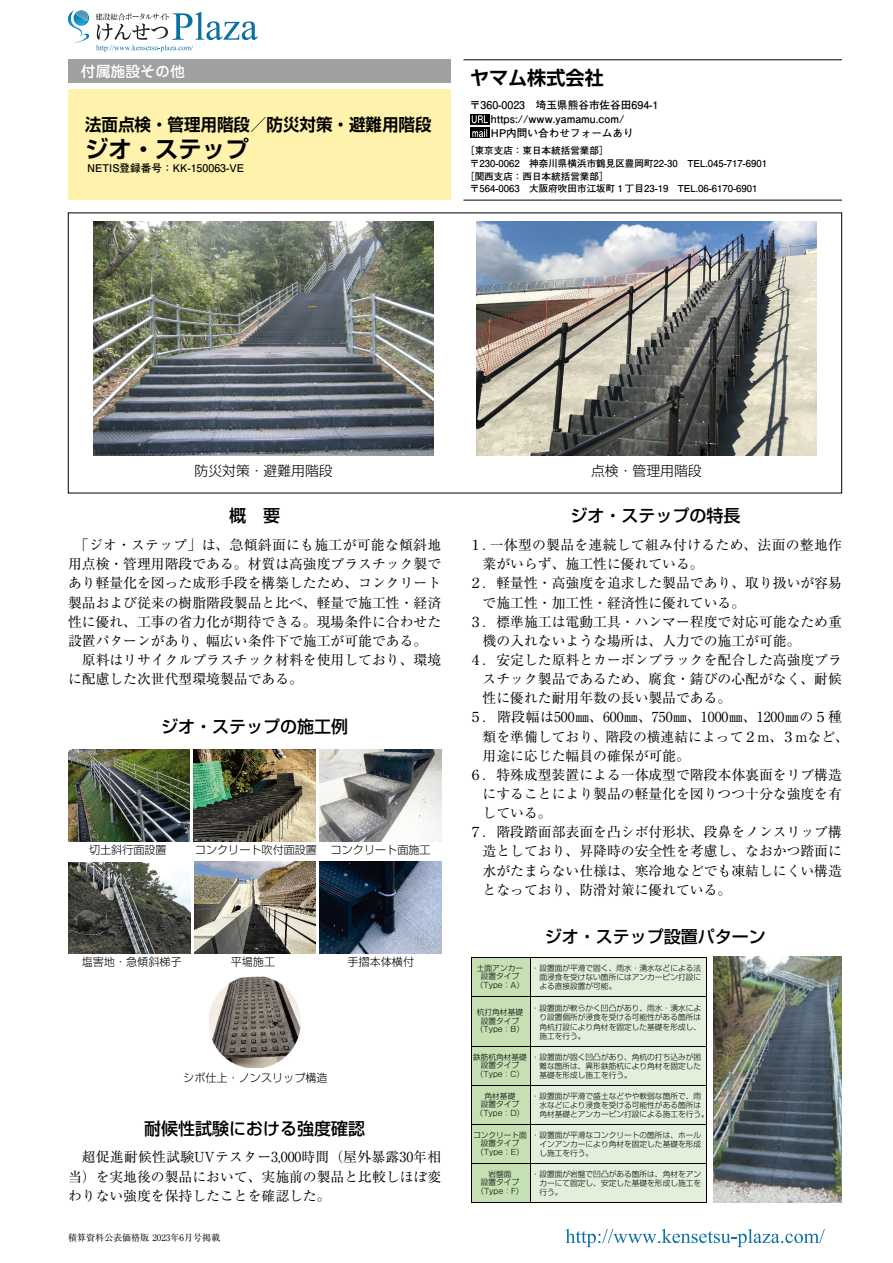
<style>
.page{position:relative;width:893px;height:1263px;background:#fff}
.page>*{position:absolute;margin:0;border:0;box-sizing:border-box;transform-origin:0 0}
.t1{font:700 23.4px "Shin Go Pr 6 De";color:#000}
.t2{font:700 19.2px "Shin Go Pr 6 De";color:#000}
.t3{font:500 16.95px "Shin Go Pr 6";color:#000}
.t4{font:700 16.95px "Shin Go Pr 6 De";color:#000}
.t5{font:500 14.85px "Jun 34 Pro";color:#fff}
.t6{font:13.8px/19.2px "Ryumin Pr 6";color:#000;text-align:justify}
.t7{font:13.8px "Ryumin Pr 6";letter-spacing:.02em;color:#000}
.t8{font:300 13.8px "Shin Go Pr 6";color:#000}
.t9{font:300 11.1px "Shin Go Pro";color:#000}
.t10{font:700 10.65px/13.8px "Futo Go B101 Pr 6";color:#000;text-align:center}
.t11{font:700 9.6px "Futo Go B101 Pr 6";color:#000}
.t12{font:9px "Ryumin Pr 6";color:#000}
.t13{font:300 7.65px/9.3px "Shin Go Pro";color:#000;text-align:center}
</style>
<div class="page">
<img style="left:94px;top:221px;width:340px;height:234px">
<img style="left:476px;top:221px;width:340px;height:234px">
<img style="left:68px;top:750px;width:122px;height:91px">
<img style="left:194px;top:750px;width:122px;height:91px">
<img style="left:319px;top:750px;width:122px;height:91px">
<img style="left:68px;top:862px;width:122px;height:91px">
<img style="left:194px;top:862px;width:122px;height:91px">
<img style="left:319px;top:861px;width:122px;height:92px">
<img style="left:209px;top:976px;width:91px;height:92px">
<hr style="left:463px;top:200px;width:379px;height:1px;background:#000">
<hr style="left:463px;top:60px;width:379px;height:1px;background:#000">
<div style="left:68px;top:60px;width:383px;height:23px;background:#9fa0a0"></div>
<div style="left:68px;top:89px;width:383px;height:111px;background:#fff2ad"></div>
<svg style="left:470px;top:114px;width:20px;height:10px"></svg>
<svg style="left:472px;top:115px;width:16px;height:8px"></svg>
<svg style="left:470px;top:128px;width:20px;height:10px"></svg>
<svg style="left:472px;top:129px;width:15px;height:8px"></svg>
<div style="left:472px;top:957px;width:58px;height:245px;background:#c5e0b3"></div>
<div style="left:530px;top:957px;width:176px;height:245px;background:#e2efda"></div>
<hr style="left:471px;top:957px;width:1px;height:245px;background:#000">
<hr style="left:530px;top:957px;width:1px;height:245px;background:#000">
<hr style="left:706px;top:957px;width:1px;height:245px;background:#000">
<hr style="left:472px;top:957px;width:234px;height:1px;background:#000">
<hr style="left:472px;top:996px;width:234px;height:1px;background:#000">
<hr style="left:472px;top:1046px;width:234px;height:1px;background:#000">
<hr style="left:472px;top:1085px;width:234px;height:1px;background:#000">
<hr style="left:472px;top:1124px;width:234px;height:1px;background:#000">
<hr style="left:472px;top:1163px;width:234px;height:1px;background:#000">
<hr style="left:472px;top:1202px;width:234px;height:1px;background:#000">
<img style="left:713px;top:956px;width:129px;height:246px">
<svg style="left:566px;top:1229px;width:259px;height:18px"></svg>
<svg style="left:95px;top:12px;width:163px;height:40px"></svg>
<img style="left:83px;top:10px;width:6px;height:16px">
<img style="left:83px;top:11px;width:6px;height:10px">
<img style="left:68px;top:10px;width:15px;height:23px">
<img style="left:74px;top:33px;width:15px;height:10px">
<p class="t5" style="left:81px;top:59px;width:106px">付属施設その他</p>
<p class="t4" style="left:85px;top:110px;width:348px">法面点検・管理用階段／防災対策・避難用階段</p>
<h1 class="t1" style="left:85px;top:130px;width:165px">ジオ・ステップ</h1>
<p class="t10" style="left:87px;top:161px;width:158px">NETIS登録番号：KK-150063-VE</p>
<h2 class="t2" style="left:470px;top:62px;width:135px">ヤマム株式会社</h2>
<p class="t10" style="left:470px;top:98px;width:190px">〒360-0023　埼玉県熊谷市佐谷田694-1 https://www.yamamu.com/　<br>HP内問い合わせフォームあり</p>
<p class="t11" style="left:465px;top:143px;width:145px">［東京支店：東日本統括営業部］</p>
<p class="t11" style="left:470px;top:155px;width:299px">〒230-0062　神奈川県横浜市鶴見区豊岡町22-30　TEL.045-717-6901</p>
<p class="t11" style="left:465px;top:168px;width:145px">［関西支店：西日本統括営業部］</p>
<p class="t11" style="left:470px;top:181px;width:289px">〒564-0063　大阪府吹田市江坂町１丁目23-19　TEL.06-6170-6901</p>
<p class="t8" style="left:195px;top:459px;width:140px">防災対策・避難用階段</p>
<p class="t8" style="left:591px;top:459px;width:112px">点検・管理用階段</p>
<p class="t3" style="left:229px;top:502px;width:53px">概　要</p>
<p class="t6" style="left:68px;top:535px;width:375px;text-indent:7px">「ジオ・ステップ」は、急傾斜面にも施工が可能な傾斜地用点検・管理用階段である。材質は高強度プラスチック製であり軽量化を図った成形手段を構築したため、コンクリート製品および従来の樹脂階段製品と比べ、軽量で施工性・経済性に優れ、工事の省力化が期待できる。現場条件に合わせた設置パターンがあり、幅広い条件下で施工が可能である。</p>
<p class="t6" style="left:68px;top:649px;width:375px;text-indent:14px">原料はリサイクルプラスチック材料を使用しており、環境に配慮した次世代型環境製品である。</p>
<p class="t3" style="left:161px;top:713px;width:189px">ジオ・ステップの施工例</p>
<p class="t3" style="left:570px;top:502px;width:172px">ジオ・ステップの特長</p>
<p class="t7" style="left:469px;top:534px;width:375px">１．一体型の製品を連続して組み付けるため、法面の整地作</p>
<p class="t6" style="left:483px;top:554px;width:223px">業がいらず、施工性に優れている。</p>
<p class="t6" style="left:469px;top:573px;width:375px">２．軽量性・高強度を追求した製品であり、取り扱いが容易</p>
<p class="t6" style="left:483px;top:592px;width:264px">で施工性・加工性・経済性に優れている。</p>
<p class="t6" style="left:469px;top:611px;width:375px">３．標準施工は電動工具・ハンマー程度で対応可能なため重</p>
<p class="t6" style="left:483px;top:630px;width:319px">機の入れないような場所は、人力での施工が可能。</p>
<p class="t6" style="left:469px;top:649px;width:375px">４．安定した原料とカーボンブラックを配合した高強度プラ</p>
<p class="t6" style="left:483px;top:669px;width:361px">スチック製品であるため、腐食・錆びの心配がなく、耐候</p>
<p class="t6" style="left:483px;top:688px;width:250px">性に優れた耐用年数の長い製品である。</p>
<p class="t6" style="left:469px;top:707px;width:375px">５．階段幅は500㎜、600㎜、750㎜、1000㎜、1200㎜の５種</p>
<p class="t6" style="left:483px;top:726px;width:368px">類を準備しており、階段の横連結によって２m、３mなど、</p>
<p class="t6" style="left:483px;top:745px;width:209px">用途に応じた幅員の確保が可能。</p>
<p class="t6" style="left:469px;top:764px;width:375px">６．特殊成型装置による一体成型で階段本体裏面をリブ構造</p>
<p class="t6" style="left:483px;top:783px;width:361px">にすることにより製品の軽量化を図りつつ十分な強度を有</p>
<p class="t6" style="left:483px;top:802px;width:71px">している。</p>
<p class="t6" style="left:469px;top:822px;width:375px">７．階段踏面部表面を凸シボ付形状、段鼻をノンスリップ構</p>
<p class="t6" style="left:483px;top:841px;width:361px">造としており、昇降時の安全性を考慮し、なおかつ踏面に</p>
<p class="t6" style="left:483px;top:860px;width:361px">水がたまらない仕様は、寒冷地などでも凍結しにくい構造</p>
<p class="t6" style="left:483px;top:879px;width:250px">となっており、防滑対策に優れている。</p>
<p class="t3" style="left:545px;top:923px;width:223px">ジオ・ステップ設置パターン</p>
<p class="t9" style="left:89px;top:841px;width:79px">切土斜行面設置</p>
<p class="t9" style="left:195px;top:841px;width:237px">コンクリート吹付面設置 コンクリート面施工</p>
<p class="t9" style="left:82px;top:952px;width:101px">塩害地・急傾斜梯子</p>
<p class="t9" style="left:231px;top:952px;width:46px">平場施工</p>
<p class="t9" style="left:347px;top:952px;width:68px">手摺本体横付</p>
<p class="t9" style="left:183px;top:1068px;width:146px">シボ仕上・ノンスリップ構造</p>
<p class="t3" style="left:144px;top:1114px;width:223px">耐候性試験における強度確認</p>
<p class="t6" style="left:68px;top:1147px;width:375px;text-indent:14px">超促進耐候性試験UVテスター3,000時間（屋外暴露30年相当）を実地後の製品において、実施前の製品と比較しほぼ変わりない強度を保持したことを確認した。</p>
<p class="t12" style="left:68px;top:1230px;width:154px">積算資料公表価格版 2023年6月号掲載</p>
<p class="t12" style="left:68px;top:1230px;width:140px">2023年度 建設資材・工法 鑑掲載</p>
<p class="t13" style="left:532px;top:962px;width:171px;text-align:justify">・設置面が平滑で固く、雨水・湧水などによる法　面浸食を受けない箇所にはアンカーピン打設に　よる直接設置が可能。</p>
<p class="t13" style="left:532px;top:1002px;width:171px;text-align:justify">・設置面が軟らかく凹凸があり、雨水・湧水によ　り設置個所が浸食を受ける可能性がある箇所は　角杭打設により角材を固定した基礎を形成し、　施工を行う。</p>
<p class="t13" style="left:476px;top:963px;width:50px;line-height:8.4px">土面アンカー設置タイプ（Type：A）</p>
<p class="t13" style="left:476px;top:1007px;width:50px;line-height:8.4px">杭打角材基礎設置タイプ（Type：B）</p>
<p class="t13" style="left:473px;top:1052px;width:55px;line-height:8.4px">鉄筋杭角材基礎設置タイプ（Type：C）</p>
<p class="t13" style="left:532px;top:1051px;width:171px;text-align:justify">・設置面が固く凹凸があり、角杭の打ち込みが困　難な箇所は、異形鉄筋杭により角材を固定した　基礎を形成し施工を行う。</p>
<p class="t13" style="left:532px;top:1090px;width:179px;text-align:left">・設置面が平滑で盛土などやや軟弱な箇所で、雨　水などにより浸食を受ける可能性がある箇所は　角材基礎とアンカーピン打設による施工を行う。</p>
<p class="t13" style="left:532px;top:1129px;width:171px;text-align:justify">・設置面が平滑なコンクリートの箇所は、ホール　インアンカーにより角材を固定した基礎を形成　し施工を行う。</p>
<p class="t13" style="left:532px;top:1168px;width:171px;text-align:justify">・設置面が岩盤で凹凸がある箇所は、角材をアン　カーにて固定し、安定した基礎を形成し施工を　行う。</p>
<p class="t13" style="left:476px;top:1091px;width:50px;line-height:8.4px">角材基礎<br>設置タイプ（Type：D）</p>
<p class="t13" style="left:473px;top:1130px;width:55px;line-height:8.4px">コンクリート面設置タイプ（Type：E）</p>
<p class="t13" style="left:476px;top:1169px;width:49px;line-height:8.4px">岩盤面<br>設置タイプ（Type：F）</p>
</div>
